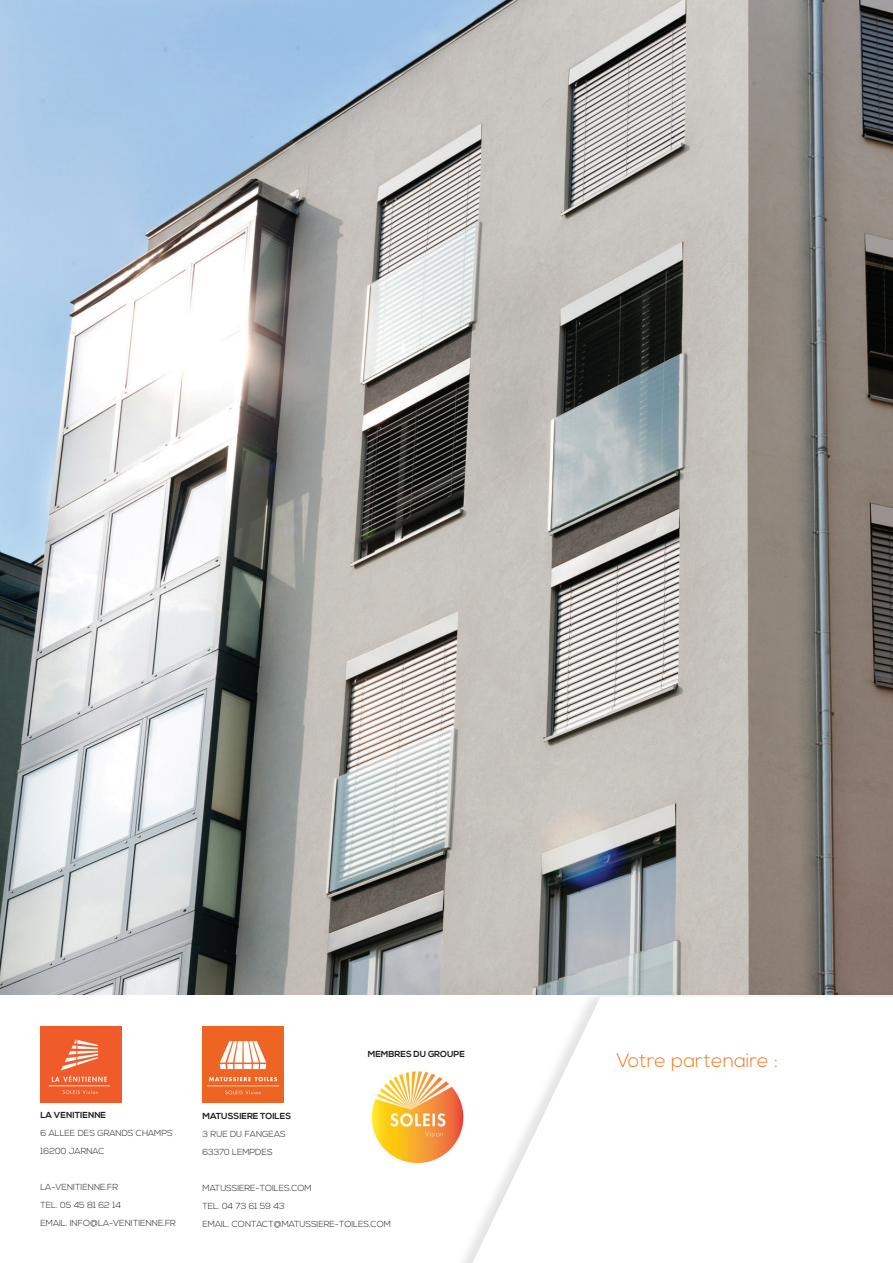
<style>
.page{position:relative;width:893px;height:1263px;background:#fff}
.page>*{position:absolute;margin:0;border:0;box-sizing:border-box;transform-origin:0 0}
.t1{font:300 19.5px "Nexa";color:#f07824}
.t2{font:300 8.7px/18px "Nexa";color:#231f20}
.t3{font:700 8.7px "Nexa";color:#231f20}
</style>
<div class="page">
<img style="left:0;top:0;width:893px;height:994px">
<img style="left:371px;top:1071px;width:72px;height:93px">
<img style="left:40px;top:1026px;width:82px;height:76px">
<img style="left:202px;top:1026px;width:82px;height:76px">
<div style="left:443px;top:989px;width:450px;height:274px;background:#231f20;opacity:.12"></div>
<svg style="left:472px;top:997px;width:421px;height:266px"></svg>
<p class="t3" style="left:40px;top:1109px;width:67px">LA VENITIENNE</p>
<p class="t2" style="left:40px;top:1124px;width:134px">6 ALLEE DES GRANDS CHAMPS<br>16200 JARNAC</p>
<p class="t2" style="left:40px;top:1178px;width:137px">LA-VENITIENNE.FR<br>TEL. 05 45 81 62 14<br>EMAIL. INFO@LA-VENITIENNE.FR</p>
<p class="t3" style="left:368px;top:1049px;width:98px">MEMBRES DU GROUPE</p>
<h1 class="t1" style="left:616px;top:1049px;width:163px">Votre partenaire :</h1>
<p class="t3" style="left:203px;top:1111px;width:90px">MATUSSIERE TOILES</p>
<p class="t2" style="left:203px;top:1125px;width:85px">3 RUE DU FANGEAS<br>63370 LEMPDES</p>
<p class="t2" style="left:203px;top:1179px;width:190px">MATUSSIERE-TOILES.COM<br>TEL. 04 73 61 59 43<br>EMAIL. CONTACT@MATUSSIERE-TOILES.COM</p>
</div>
